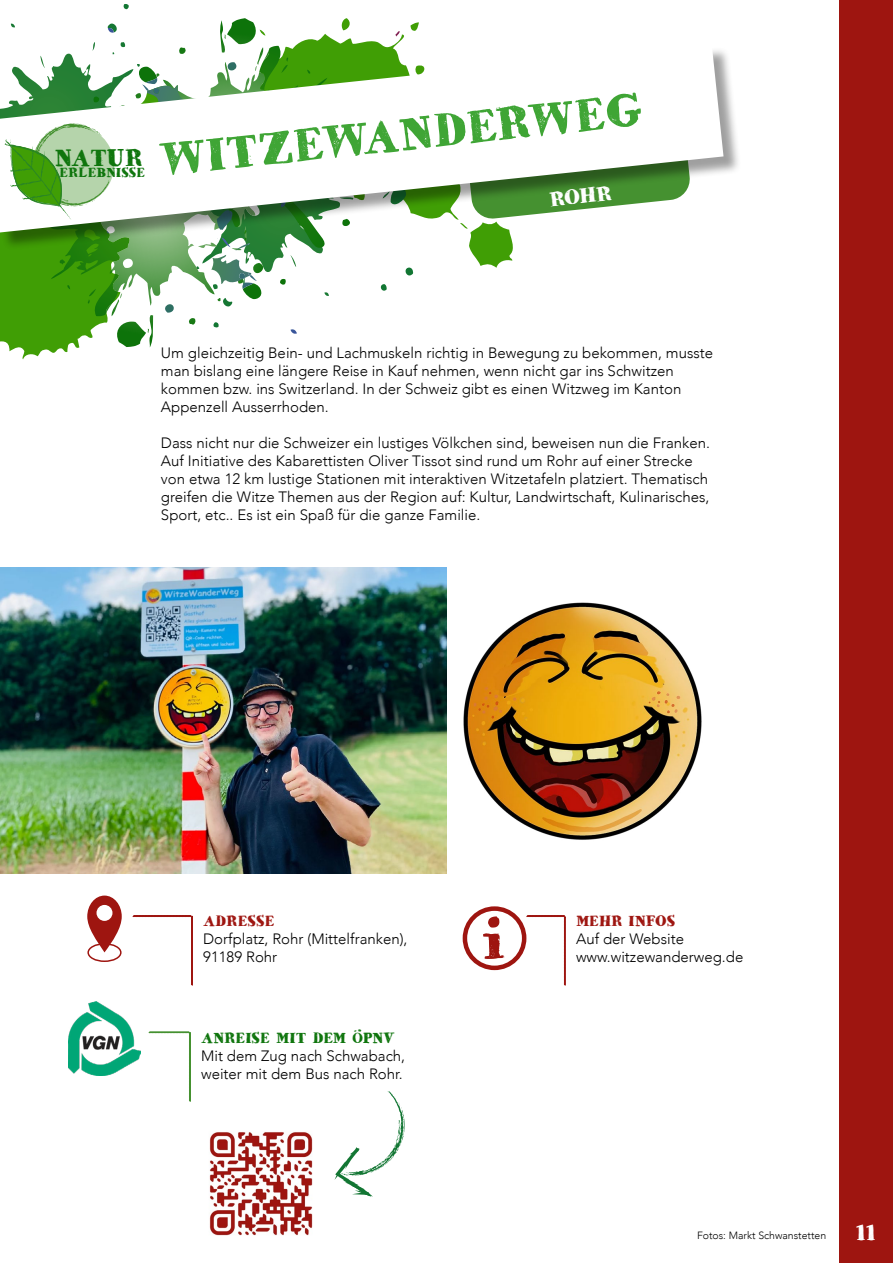
<style>
.page{position:relative;width:893px;height:1263px;background:#fff}
.page>*{position:absolute;margin:0;border:0;box-sizing:border-box;transform-origin:0 0}
.t1{font:58.5px "HVD Bodedo";color:#9e1510}
.t2{font:46.5px "HVD Bodedo";color:#3fa535}
.t3{font:24.15px "HVD Bodedo";color:#0f750d}
.t4{font:22.5px "HVD Bodedo";color:#fff}
.t5{font:21px "HVD Bodedo";color:#fff}
.t6{font:300 15px/18px "Avenir";color:#000}
.t7{font:15px "HVD Bodedo";color:#0f750d}
.t8{font:15px "HVD Bodedo";color:#9e1510}
.t9{font:13.35px "HVD Bodedo";color:#0f750d}
.t10{font:300 10.5px "Avenir";color:#000}
</style>
<div class="page">
<svg style="left:0;top:250px;width:154px;height:109px;fill:#409e05"></svg>
<svg style="left:253px;top:18px;width:260px;height:250px"></svg>
<img style="left:97px;top:250px;width:108px;height:56px">
<img style="left:220px;top:18px;width:49px;height:26px">
<img style="left:48px;top:250px;width:102px;height:29px">
<img style="left:396px;top:31px;width:22px;height:13px">
<img style="left:211px;top:264px;width:40px;height:11px">
<img style="left:217px;top:264px;width:29px;height:11px">
<img style="left:163px;top:275px;width:94px;height:38px">
<svg style="left:290px;top:329px;width:7px;height:5px"></svg>
<svg style="left:185px;top:250px;width:161px;height:14px"></svg>
<div style="left:839px;top:0;width:54px;height:1263px;background:#9e1510"></div>
<div style="left:0;top:47px;width:742px;height:203px;background:#000;opacity:.38"></div>
<svg style="left:0;top:44px;width:723px;height:188px"></svg>
<svg style="left:0;top:4px;width:129px;height:216px"></svg>
<img style="left:463px;top:602px;width:239px;height:238px">
<img style="left:0;top:568px;width:446px;height:306px">
<img style="left:209px;top:1132px;width:104px;height:104px">
<svg style="left:148px;top:1031px;width:43px;height:71px"></svg>
<svg style="left:132px;top:915px;width:61px;height:71px"></svg>
<img style="left:68px;top:1002px;width:73px;height:73px">
<svg style="left:87px;top:895px;width:35px;height:57px"></svg>
<div style="left:87px;top:943px;width:35px;height:19px;border:2px solid #9e1510;border-radius:50%"></div>
<div style="left:463px;top:906px;width:63px;height:64px;border:4px solid #9e1510;border-radius:50%"></div>
<svg style="left:334px;top:1091px;width:71px;height:106px"></svg>
<svg style="left:526px;top:915px;width:40px;height:71px"></svg>
<h3 class="t3" style="left:54px;top:142px;width:90px">NATUR</h3>
<p class="t9" style="left:59px;top:164px;width:87px">ERLEBNISSE</p>
<h2 class="t2" style="left:156px;top:130px;width:488px;rotate:-6deg">WITZEWANDERWEG</h2>
<h3 class="t5" style="left:548px;top:186px;width:64px;rotate:-6deg">ROHR</h3>
<p class="t6" style="left:161px;top:344px;width:554px">Um gleichzeitig Bein- und Lachmuskeln richtig in Bewegung zu bekommen, musste man bislang eine längere Reise in Kauf nehmen, wenn nicht gar ins Schwitzen kommen bzw. ins Switzerland. In der Schweiz gibt es einen Witzweg im Kanton Appenzell Ausserrhoden.</p>
<p class="t6" style="left:161px;top:434px;width:550px">Dass nicht nur die Schweizer ein lustiges Völkchen sind, beweisen nun die Franken.<br>Auf Initiative des Kabarettisten Oliver Tissot sind rund um Rohr auf einer Strecke von etwa 12 km lustige Stationen mit interaktiven Witzetafeln platziert. Thematisch greifen die Witze Themen aus der Region auf: Kultur, Landwirtschaft, Kulinarisches, Sport, etc.. Es ist ein Spaß für die ganze Familie.</p>
<p class="t8" style="left:203px;top:911px;width:73px">ADRESSE</p>
<p class="t6" style="left:203px;top:930px;width:206px">Dorfplatz, Rohr (Mittelfranken),<br>91189 Rohr</p>
<p class="t7" style="left:201px;top:1028px;width:195px">ANREISE MIT DEM ÖPNV</p>
<p class="t6" style="left:201px;top:1046px;width:205px">Mit dem Zug nach Schwabach, weiter mit dem Bus nach Rohr.</p>
<h1 class="t1" style="left:480px;top:901px;width:27px">i</h1>
<p class="t8" style="left:576px;top:911px;width:101px">MEHR INFOS</p>
<p class="t6" style="left:576px;top:930px;width:169px">Auf der Website www.witzewanderweg.de</p>
<p class="t10" style="left:697px;top:1229px;width:131px">Fotos: Markt Schwanstetten</p>
<h3 class="t4" style="left:856px;top:1218px;width:22px">11</h3>
</div>
